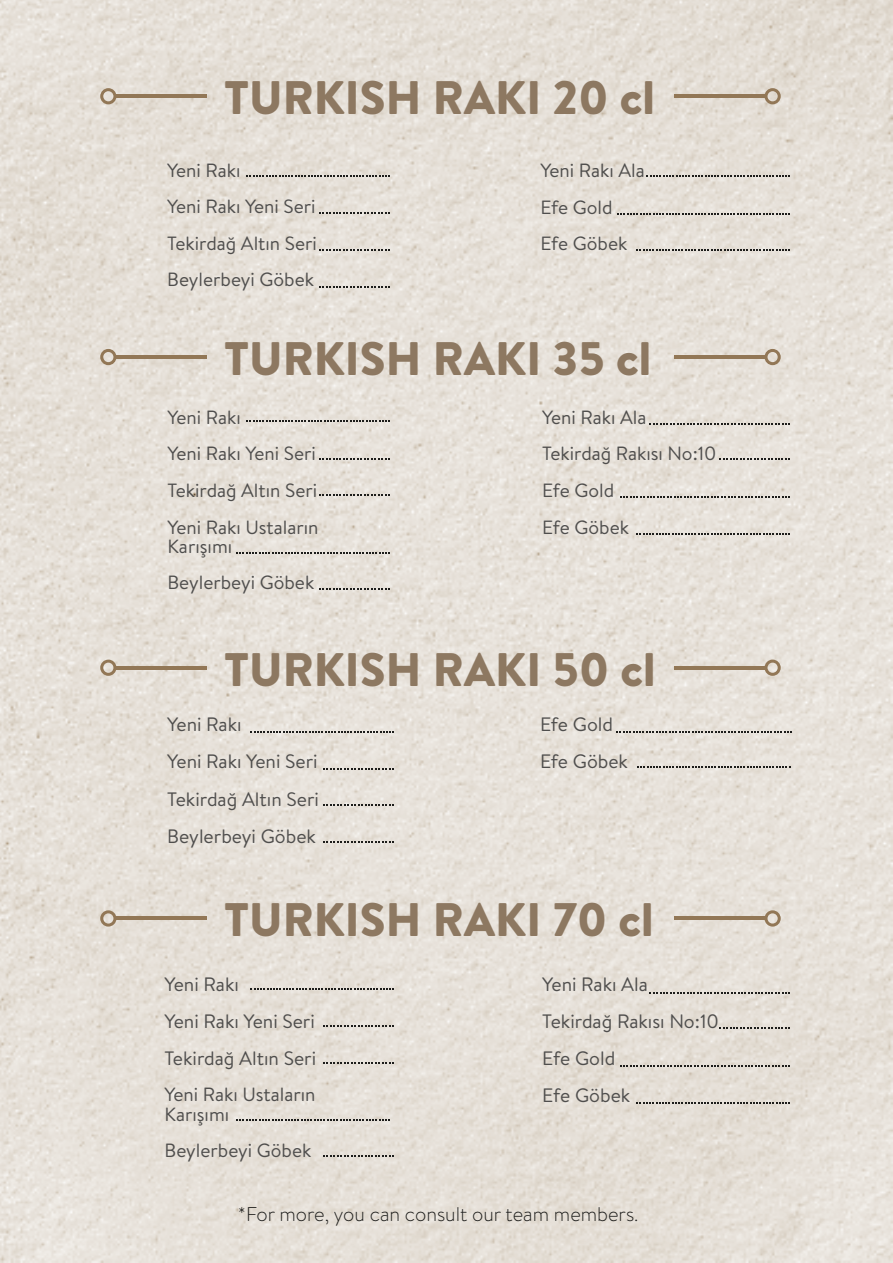
<style>
.page{position:relative;width:893px;height:1263px;background:#e6e1d9}
.page>*{position:absolute;margin:0;border:0;box-sizing:border-box;transform-origin:0 0}
.t1{font:900 46.95px "Brandon Text";color:#8d7861}
.t2{font:300 19.8px "Brandon Text";color:#1d1d1b}
.t3{font:19.35px/37px "Brandon Text";color:#4f4e4d}
.t4{font:19.2px/36.6px "Brandon Text";color:#4f4e4d}
</style>
<div class="page">
<svg style="left:246px;top:175px;width:144px;height:2px"></svg>
<svg style="left:646px;top:175px;width:144px;height:2px"></svg>
<svg style="left:617px;top:214px;width:173px;height:1px"></svg>
<svg style="left:649px;top:423px;width:141px;height:2px"></svg>
<svg style="left:719px;top:459px;width:71px;height:1px"></svg>
<svg style="left:620px;top:496px;width:170px;height:2px"></svg>
<svg style="left:636px;top:534px;width:154px;height:1px"></svg>
<svg style="left:649px;top:992px;width:141px;height:1px"></svg>
<svg style="left:719px;top:1028px;width:71px;height:1px"></svg>
<svg style="left:620px;top:1065px;width:170px;height:1px"></svg>
<svg style="left:636px;top:1102px;width:154px;height:1px"></svg>
<svg style="left:636px;top:249px;width:154px;height:1px"></svg>
<svg style="left:616px;top:731px;width:176px;height:1px"></svg>
<svg style="left:637px;top:767px;width:153px;height:1px"></svg>
<svg style="left:319px;top:213px;width:71px;height:1px"></svg>
<svg style="left:319px;top:249px;width:71px;height:1px"></svg>
<svg style="left:319px;top:286px;width:71px;height:2px"></svg>
<svg style="left:250px;top:731px;width:144px;height:1px"></svg>
<svg style="left:323px;top:768px;width:71px;height:1px"></svg>
<svg style="left:323px;top:805px;width:71px;height:1px"></svg>
<svg style="left:323px;top:842px;width:71px;height:1px"></svg>
<svg style="left:250px;top:988px;width:144px;height:1px"></svg>
<svg style="left:323px;top:1026px;width:71px;height:1px"></svg>
<svg style="left:323px;top:1062px;width:71px;height:1px"></svg>
<svg style="left:323px;top:1155px;width:71px;height:1px"></svg>
<svg style="left:246px;top:421px;width:144px;height:1px"></svg>
<svg style="left:319px;top:458px;width:71px;height:1px"></svg>
<svg style="left:319px;top:495px;width:71px;height:1px"></svg>
<svg style="left:319px;top:588px;width:71px;height:1px"></svg>
<svg style="left:236px;top:553px;width:154px;height:1px"></svg>
<svg style="left:236px;top:1119px;width:154px;height:1px"></svg>
<svg style="left:100px;top:88px;width:16px;height:16px"></svg>
<hr style="left:115px;top:95px;width:91px;height:3px;background:#927756">
<svg style="left:764px;top:88px;width:17px;height:16px"></svg>
<hr style="left:675px;top:95px;width:91px;height:3px;background:#927756">
<svg style="left:100px;top:349px;width:16px;height:16px"></svg>
<hr style="left:115px;top:355px;width:91px;height:3px;background:#927756">
<svg style="left:764px;top:349px;width:17px;height:16px"></svg>
<hr style="left:675px;top:355px;width:91px;height:3px;background:#927756">
<svg style="left:100px;top:660px;width:16px;height:16px"></svg>
<hr style="left:115px;top:666px;width:91px;height:3px;background:#927756">
<svg style="left:764px;top:660px;width:17px;height:16px"></svg>
<hr style="left:675px;top:666px;width:91px;height:3px;background:#927756">
<svg style="left:100px;top:910px;width:16px;height:16px"></svg>
<hr style="left:115px;top:917px;width:91px;height:3px;background:#927756">
<svg style="left:764px;top:910px;width:17px;height:16px"></svg>
<hr style="left:675px;top:917px;width:91px;height:3px;background:#927756">
<h1 class="t1" style="left:224px;top:65px;width:432px">TURKISH RAKI 20 cl</h1>
<p class="t4" style="left:167px;top:151px;width:151px">Yeni Rakı<br>Yeni Rakı Yeni Seri<br>Tekirdağ Altın Seri<br>Beylerbeyi Göbek</p>
<p class="t4" style="left:540px;top:151px;width:106px">Yeni Rakı Ala<br>Efe Gold<br>Efe Göbek</p>
<h1 class="t1" style="left:224px;top:325px;width:429px">TURKISH RAKI 35 cl</h1>
<p class="t4" style="left:167px;top:398px;width:153px">Yeni Rakı<br>Yeni Rakı Yeni Seri<br>Tekirdağ Altın Seri<br>Yeni Rakı Ustaların</p>
<p class="t4" style="left:167px;top:527px;width:148px">Karışımı<br>Beylerbeyi Göbek</p>
<p class="t4" style="left:542px;top:398px;width:176px">Yeni Rakı Ala<br>Tekirdağ Rakısı No:10<br>Efe Gold<br>Efe Göbek</p>
<h1 class="t1" style="left:224px;top:636px;width:433px">TURKISH RAKI 50 cl</h1>
<p class="t3" style="left:167px;top:705px;width:153px">Yeni Rakı<br>Yeni Rakı Yeni Seri<br>Tekirdağ Altın Seri<br>Beylerbeyi Göbek</p>
<p class="t3" style="left:540px;top:705px;width:90px">Efe Gold<br>Efe Göbek</p>
<h1 class="t1" style="left:224px;top:887px;width:431px">TURKISH RAKI 70 cl</h1>
<p class="t3" style="left:165px;top:965px;width:153px">Yeni Rakı<br>Yeni Rakı Yeni Seri<br>Tekirdağ Altın Seri</p>
<p class="t4" style="left:165px;top:1085px;width:153px;line-height:19px">Yeni Rakı Ustaların<br>Karışımı</p>
<p class="t4" style="left:165px;top:1131px;width:148px">Beylerbeyi Göbek</p>
<p class="t3" style="left:542px;top:965px;width:178px">Yeni Rakı Ala<br>Tekirdağ Rakısı No:10<br>Efe Gold<br>Efe Göbek</p>
<p class="t2" style="left:238px;top:1200px;width:402px">*For more, you can consult our team members.</p>
</div>
